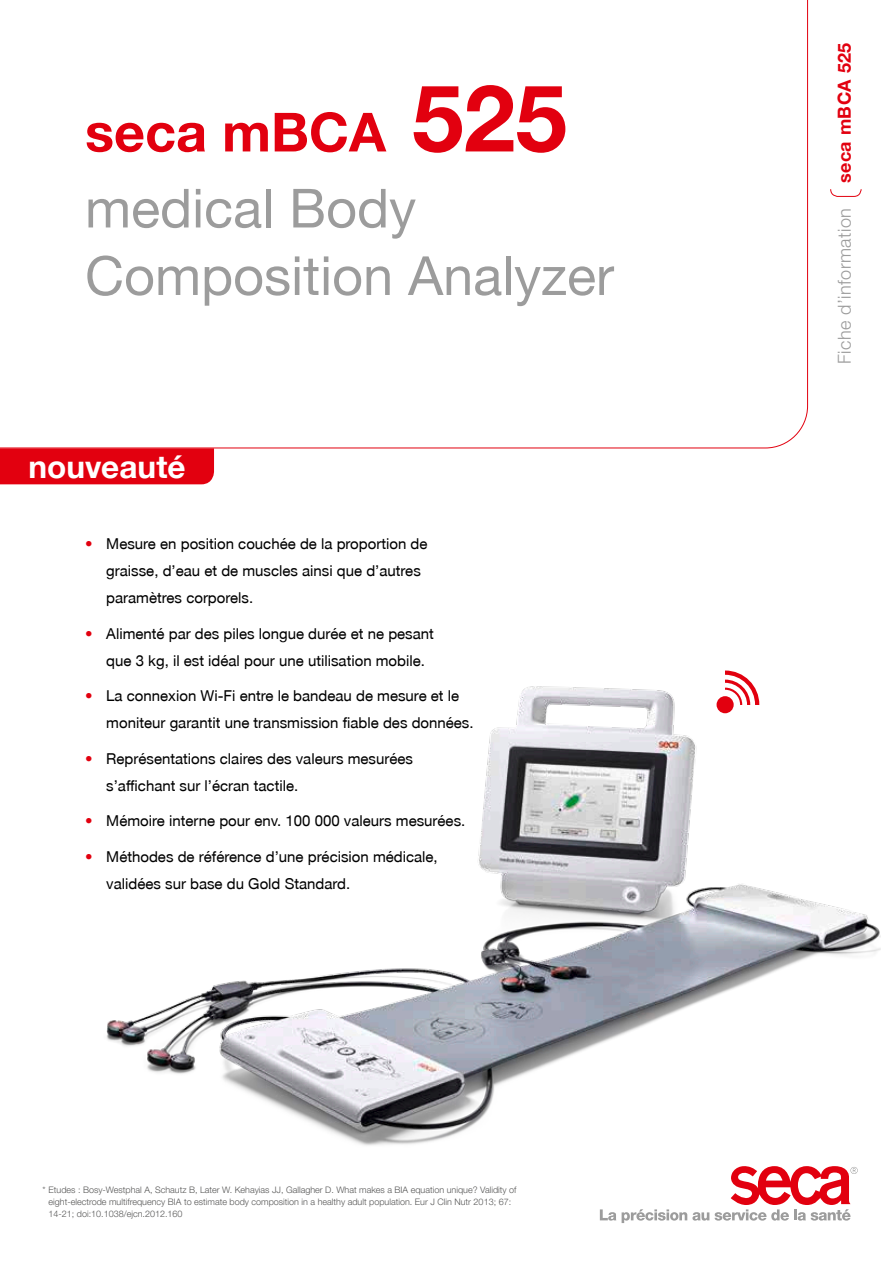
<style>
.page{position:relative;width:893px;height:1263px;background:#fff}
.page>*{position:absolute;margin:0;border:0;box-sizing:border-box;transform-origin:0 0}
.t1{font:54px/76.1px "secaglobal";color:#9c9c9c}
.t2{font:700 31.5px "secaglobal";color:#fff}
.t3{font:300 18px "secaglobal";letter-spacing:.025em;color:#9c9c9c}
.t4{font:700 18px "secaglobal";letter-spacing:.025em;color:#e2000f}
.t5{font:15px/27px "secaglobal";color:#000}
.t6{font:300 9px/12px "secaglobal";color:#565655}
.s1{font-weight:700;color:#e2000f}
.s2{font-weight:700;font-size:93px;color:#e2000f}
.s3{color:#e2000f}
</style>
<div class="page">
<img style="left:106px;top:686px;width:774px;height:486px">
<svg style="left:830px;top:189px;width:32px;height:8px"></svg>
<svg style="left:0;top:0;width:808px;height:449px"></svg>
<div style="left:0;top:448px;width:214px;height:36px;background:#e2000f"></div>
<div style="left:717px;top:696px;width:17px;height:17px;background:#e2000f;border-radius:50%"></div>
<svg style="left:725px;top:670px;width:34px;height:35px"></svg>
<svg style="left:600px;top:1209px;width:16px;height:11px"></svg>
<svg style="left:622px;top:1209px;width:87px;height:14px"></svg>
<svg style="left:715px;top:1166px;width:142px;height:54px"></svg>
<h1 class="t1" style="left:85px;top:95px;width:483px"><span class="s1">seca mBCA</span> <span class="s2">525 </span>medical Body</h1>
<h1 class="t1" style="left:85px;top:238px;width:530px">Composition Analyzer</h1>
<h2 class="t2" style="left:28px;top:448px;width:159px">nouveauté</h2>
<p class="t5" style="left:106px;top:530px;width:323px;text-indent:-21px"><span class="s3">•</span> Mesure en position couchée de la proportion de graisse, d’eau et de muscles ainsi que d’autres paramètres corporels.</p>
<p class="t5" style="left:106px;top:620px;width:329px;text-indent:-21px"><span class="s3">•</span> Alimenté par des piles longue durée et ne pesant que 3 kg, il est idéal pour une utilisation mobile.</p>
<p class="t5" style="left:106px;top:682px;width:369px;text-indent:-21px"><span class="s3">•</span> La connexion Wi-Fi entre le bandeau de mesure et le moniteur garantit une transmission fiable des données.</p>
<p class="t5" style="left:106px;top:745px;width:308px;text-indent:-21px"><span class="s3">•</span> Représentations claires des valeurs mesurées s’affichant sur l’écran tactile.</p>
<p class="t5" style="left:85px;top:807px;width:382px"><span class="s3">•</span> Mémoire interne pour env. 100 000 valeurs mesurées.</p>
<p class="t5" style="left:106px;top:843px;width:333px;text-indent:-21px"><span class="s3">•</span> Méthodes de référence d’une précision médicale, validées sur base du Gold Standard.</p>
<p class="t6" style="left:49px;top:1184px;width:469px;text-indent:-6px">* Etudes : Bosy-Westphal A, Schautz B, Later W. Kehayias JJ, Gallagher D. What makes a BIA equation unique? Validity of eight-electrode multifrequency BIA to estimate body composition in a healthy adult population. Eur J Clin Nutr 2013; 67:<br>14-21; doi:10.1038/ejcn.2012.160</p>
<p class="t4" style="left:834px;top:183px;width:142px;rotate:-90deg">seca mBCA 525</p>
<p class="t3" style="left:834px;top:364px;width:157px;rotate:-90deg">Fiche d’information</p>
</div>
